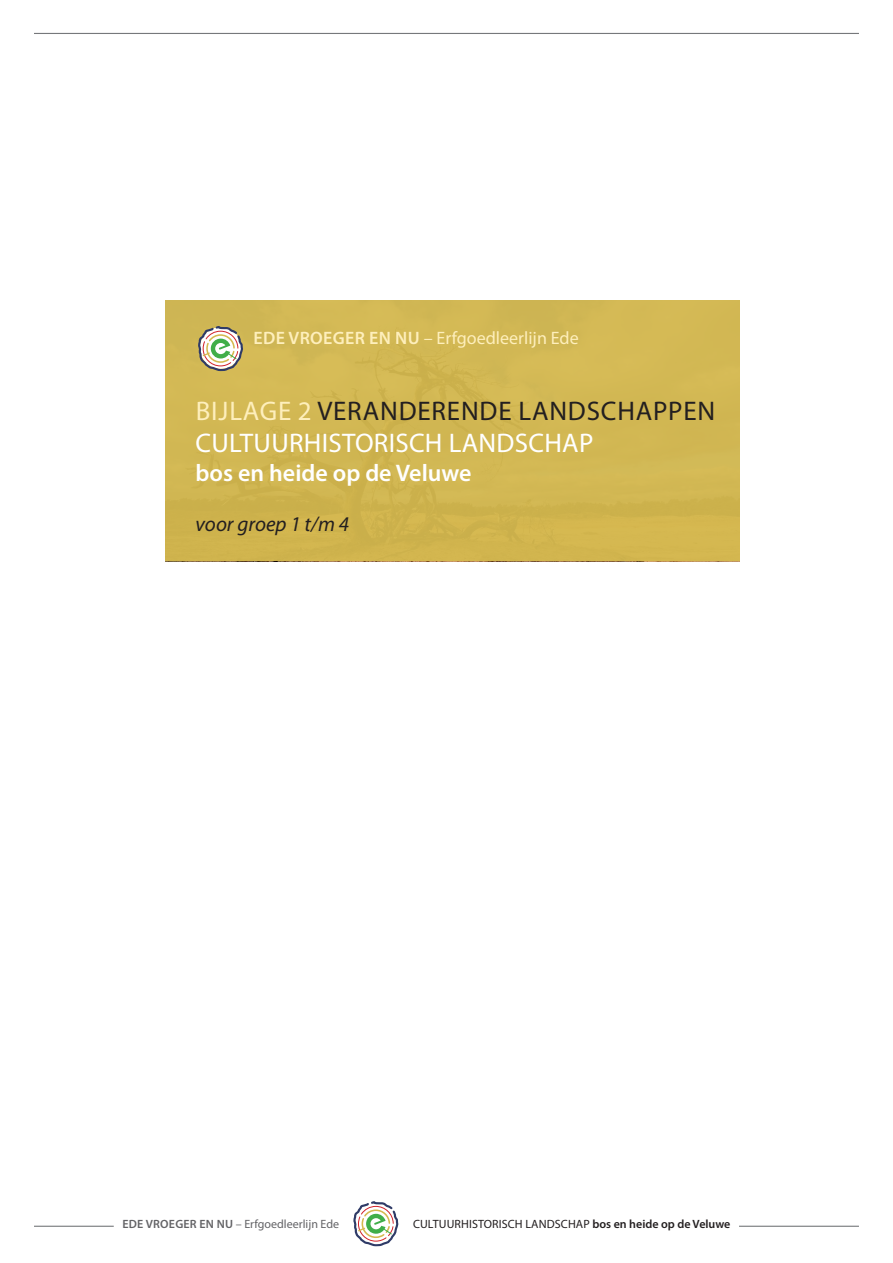
<style>
.page{position:relative;width:893px;height:1263px;background:#fff}
.page>*{position:absolute;margin:0;border:0;box-sizing:border-box;transform-origin:0 0}
.t1{font:27px "Myriad Pro";letter-spacing:.03em;color:#231f20}
.t2{font:27px "Myriad Pro";letter-spacing:.01em;color:#fff}
.t3{font:600 24px "Myriad Pro";color:#fff}
.t4{font:italic 21px "Myriad Pro";color:#231f20}
.t5{font:18px "Myriad Pro";color:#feefbc}
.t6{font:12px "Myriad Pro";letter-spacing:.01em;color:#231f20}
.t7{font:12px "Myriad Pro";color:#636366}
.s1{font-weight:600}
.s2{color:#feefbc}
</style>
<div class="page">
<hr style="left:34px;top:33px;width:825px;height:1px;background:#76787b">
<div style="left:166px;top:300px;width:574px;height:261px;background:#d5b94f"></div>
<svg style="left:198px;top:326px;width:45px;height:45px"></svg>
<hr style="left:34px;top:1226px;width:80px;height:1px;background:#76787b">
<hr style="left:739px;top:1226px;width:120px;height:1px;background:#76787b">
<svg style="left:353px;top:1201px;width:46px;height:46px"></svg>
<p class="t5" style="left:253px;top:327px;width:327px"><span class="s1">EDE VROEGER EN NU</span> – Erfgoedleerlijn Ede</p>
<p class="t1" style="left:196px;top:394px;width:521px"><span class="s2">BIJLAGE 2</span> VERANDERENDE LANDSCHAPPEN</p>
<p class="t2" style="left:196px;top:426px;width:399px">CULTUURHISTORISCH LANDSCHAP</p>
<p class="t3" style="left:196px;top:457px;width:277px">bos en heide op de Veluwe</p>
<p class="t4" style="left:196px;top:511px;width:155px">voor groep 1 t/m 4</p>
<p class="t7" style="left:122px;top:1217px;width:218px"><span class="s1">EDE VROEGER EN NU</span> – Erfgoedleerlijn Ede</p>
<p class="t6" style="left:413px;top:1217px;width:319px">CULTUURHISTORISCH LANDSCHAP <span class="s1">bos en heide op de Veluwe</span></p>
</div>
